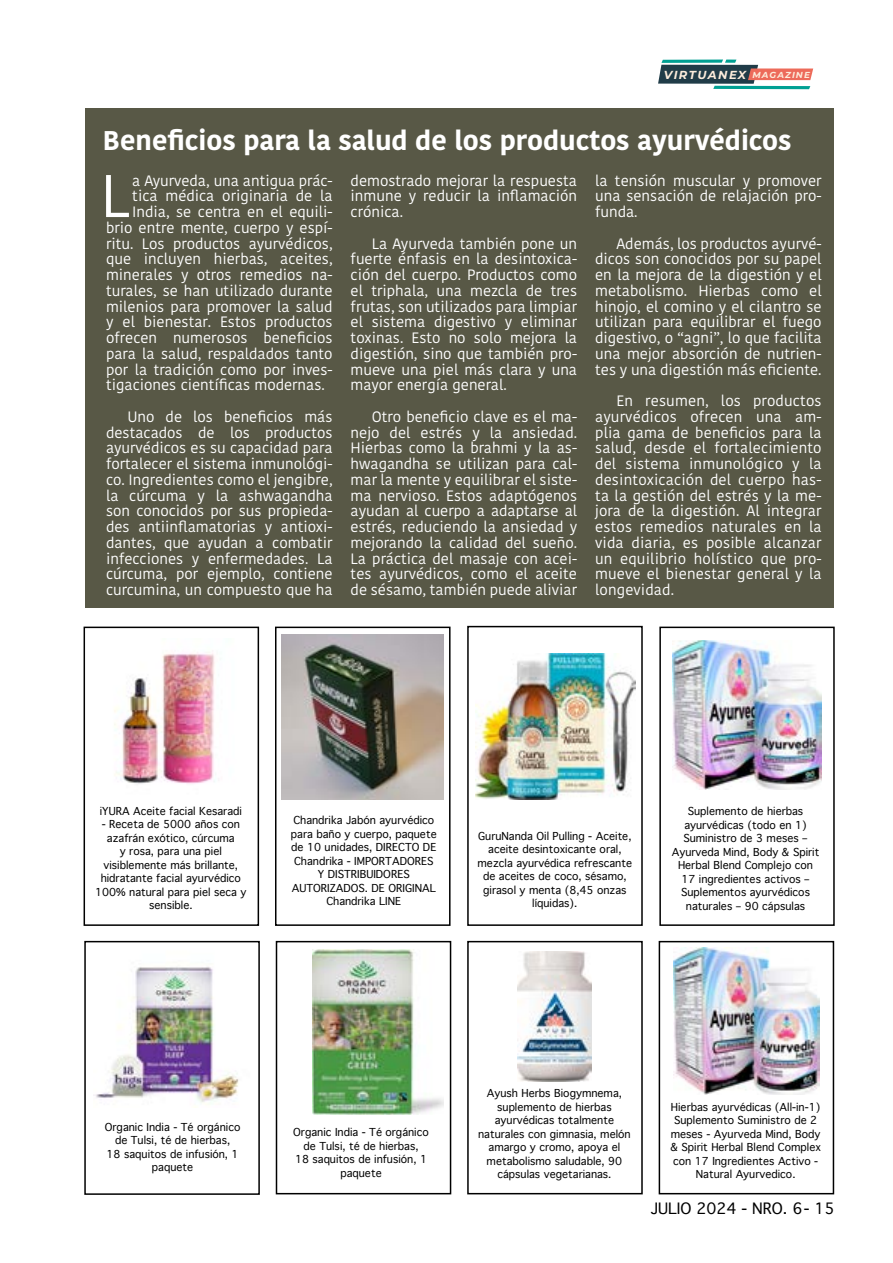
<style>
.page{position:relative;width:893px;height:1263px;background:#fff}
.page>*{position:absolute;margin:0;border:0;box-sizing:border-box;transform-origin:0 0}
.t1{font:60px "Kohinoor Devanagari";color:#fff}
.t2{font:700 27px "Kohinoor Devanagari";color:#fff}
.t3{font:15px/15.8px "Kohinoor Devanagari";color:#fff;text-align:justify}
.t4{font:15px "Geneva";color:#000}
.t5{font:italic 700 11.55px "Montserrat";letter-spacing:.12em;color:#fdeddc}
.t6{font:10.5px/13.5px "Geneva";color:#000;text-align:center}
.s1{font-size:8.7px}
</style>
<div class="page">
<svg style="left:658px;top:60px;width:155px;height:29px"></svg>
<div style="left:659px;top:941px;width:175px;height:253px;border:2px solid #000"></div>
<img style="left:673px;top:947px;width:147px;height:148px">
<div style="left:659px;top:627px;width:176px;height:299px;border:2px solid #000"></div>
<img style="left:673px;top:640px;width:149px;height:149px">
<div style="left:467px;top:941px;width:176px;height:253px;border:2px solid #000"></div>
<img style="left:518px;top:952px;width:73px;height:130px">
<div style="left:467px;top:626px;width:176px;height:300px;border:2px solid #000"></div>
<img style="left:475px;top:654px;width:160px;height:145px">
<div style="left:276px;top:941px;width:175px;height:253px;border:2px solid #000"></div>
<img style="left:312px;top:949px;width:132px;height:166px">
<div style="left:84px;top:941px;width:176px;height:254px;border:2px solid #000"></div>
<img style="left:94px;top:967px;width:145px;height:138px">
<div style="left:275px;top:627px;width:176px;height:299px;border:2px solid #000"></div>
<img style="left:282px;top:635px;width:162px;height:165px">
<div style="left:84px;top:627px;width:175px;height:299px;border:2px solid #000"></div>
<img style="left:114px;top:652px;width:101px;height:132px">
<div style="left:85px;top:108px;width:748px;height:500px;background:#585846"></div>
<p class="t5" style="left:664px;top:66px;width:148px">VIRTUANEX <span class="s1">MAGAZINE</span></p>
<h2 class="t2" style="left:103px;top:116px;width:690px">Beneficios para la salud de los productos ayurvédicos</h2>
<h1 class="t1" style="left:100px;top:161px;width:31px">L</h1>
<p class="t3" style="left:132px;top:172px;width:202px">a Ayurveda, una antigua prác-</p>
<p class="t3" style="left:595px;top:172px;width:228px">la tensión muscular y promover una sensación de relajación pro&shy;funda.</p>
<p class="t3" style="left:595px;top:235px;width:228px;text-indent:21px">Además, los productos ayurvé&shy;dicos son conocidos por su papel en la mejora de la digestión y el metabolismo. Hierbas como el hinojo, el comino y el cilantro se utilizan para equilibrar el fuego digestivo, o “agni”, lo que facilita una mejor absorción de nutrien&shy;tes y una digestión más eficiente.</p>
<p class="t3" style="left:595px;top:393px;width:228px;text-indent:21px">En resumen, los productos ayurvédicos ofrecen una am&shy;plia gama de beneficios para la salud, desde el fortalecimiento del sistema inmunológico y la desintoxicación del cuerpo has&shy;ta la gestión del estrés y la me&shy;jora de la digestión. Al integrar estos remedios naturales en la vida diaria, es posible alcanzar un equilibrio holístico que pro&shy;mueve el bienestar general y la longevidad.</p>
<p class="t3" style="left:351px;top:172px;width:228px">demostrado mejorar la respuesta inmune y reducir la inflamación crónica.</p>
<p class="t3" style="left:351px;top:235px;width:228px;text-indent:21px">La Ayurveda también pone un fuerte énfasis en la desintoxica&shy;ción del cuerpo. Productos como el triphala, una mezcla de tres frutas, son utilizados para limpiar el sistema digestivo y eliminar toxinas. Esto no solo mejora la digestión, sino que también pro&shy;mueve una piel más clara y una mayor energía general.</p>
<p class="t3" style="left:351px;top:409px;width:228px;text-indent:21px">Otro beneficio clave es el ma&shy;nejo del estrés y la ansiedad.<br>Hierbas como la brahmi y la as&shy;hwagandha se utilizan para cal&shy;mar la mente y equilibrar el siste&shy;ma nervioso. Estos adaptógenos ayudan al cuerpo a adaptarse al estrés, reduciendo la ansiedad y mejorando la calidad del sueño.<br>La práctica del masaje con acei&shy;tes ayurvédicos, como el aceite de sésamo, también puede aliviar</p>
<p class="t3" style="left:132px;top:188px;width:202px">tica médica originaria de la</p>
<p class="t3" style="left:132px;top:204px;width:202px">India, se centra en el equili-</p>
<p class="t3" style="left:106px;top:220px;width:228px">brio entre mente, cuerpo y espí-</p>
<p class="t3" style="left:106px;top:235px;width:228px">ritu. Los productos ayurvédicos,</p>
<p class="t3" style="left:106px;top:251px;width:228px">que incluyen hierbas, aceites,</p>
<p class="t3" style="left:106px;top:267px;width:228px">minerales y otros remedios na-</p>
<p class="t3" style="left:106px;top:283px;width:228px">turales, se han utilizado durante</p>
<p class="t3" style="left:106px;top:298px;width:228px">milenios para promover la salud</p>
<p class="t3" style="left:106px;top:314px;width:228px">y el bienestar. Estos productos</p>
<p class="t3" style="left:106px;top:330px;width:228px">ofrecen numerosos beneficios</p>
<p class="t3" style="left:106px;top:346px;width:228px">para la salud, respaldados tanto</p>
<p class="t3" style="left:106px;top:361px;width:228px">por la tradición como por inves-</p>
<p class="t3" style="left:106px;top:377px;width:220px">tigaciones científicas modernas.</p>
<p class="t3" style="left:106px;top:409px;width:228px;text-indent:21px">Uno de los beneficios más destacados de los productos ayurvédicos es su capacidad para fortalecer el sistema inmunológi&shy;co. Ingredientes como el jengibre, la cúrcuma y la ashwagandha son conocidos por sus propieda&shy;des antiinflamatorias y antioxi&shy;dantes, que ayudan a combatir infecciones y enfermedades. La cúrcuma, por ejemplo, contiene curcumina, un compuesto que ha</p>
<p class="t6" style="left:100px;top:804px;width:144px">iYURA Aceite facial Kesaradi</p>
<p class="t6" style="left:95px;top:818px;width:153px">- Receta de 5000 años con azafrán exótico, cúrcuma<br>y rosa, para una piel visiblemente más brillante, hidratante facial ayurvédico<br>100% natural para piel seca y sensible.</p>
<p class="t6" style="left:291px;top:814px;width:147px">Chandrika Jabón ayurvédico para baño y cuerpo, paquete de 10 unidades, DIRECTO DE<br>Chandrika - IMPORTADORES<br>Y DISTRIBUIDORES<br>AUTORIZADOS. DE ORIGINAL<br>Chandrika LINE</p>
<p class="t6" style="left:478px;top:829px;width:156px">GuruNanda Oil Pulling - Aceite, aceite desintoxicante oral, mezcla ayurvédica refrescante de aceites de coco, sésamo, girasol y menta (8,45 onzas líquidas).</p>
<p class="t6" style="left:672px;top:805px;width:149px">Suplemento de hierbas ayurvédicas (todo en 1)<br>Suministro de 3 meses –<br>Ayurveda Mind, Body &amp; Spirit<br>Herbal Blend Complejo con<br>17 ingredientes activos –<br>Suplementos ayurvédicos naturales – 90 cápsulas</p>
<p class="t6" style="left:105px;top:1120px;width:137px">Organic India - Té orgánico de Tulsi, té de hierbas,<br>18 saquitos de infusión, 1 paquete</p>
<p class="t6" style="left:293px;top:1126px;width:137px">Organic India - Té orgánico de Tulsi, té de hierbas,<br>18 saquitos de infusión, 1 paquete</p>
<p class="t6" style="left:478px;top:1086px;width:154px">Ayush Herbs Biogymnema, suplemento de hierbas ayurvédicas totalmente naturales con gimnasia, melón amargo y cromo, apoya el metabolismo saludable, 90 cápsulas vegetarianas.</p>
<p class="t6" style="left:670px;top:1100px;width:152px">Hierbas ayurvédicas (All-in-1)<br>Suplemento Suministro de 2 meses - Ayurveda Mind, Body &amp; Spirit Herbal Blend Complex con 17 Ingredientes Activo -<br>Natural Ayurvedico.</p>
<p class="t4" style="left:651px;top:1200px;width:185px">JULIO 2024 - NRO. 6- 15</p>
</div>
